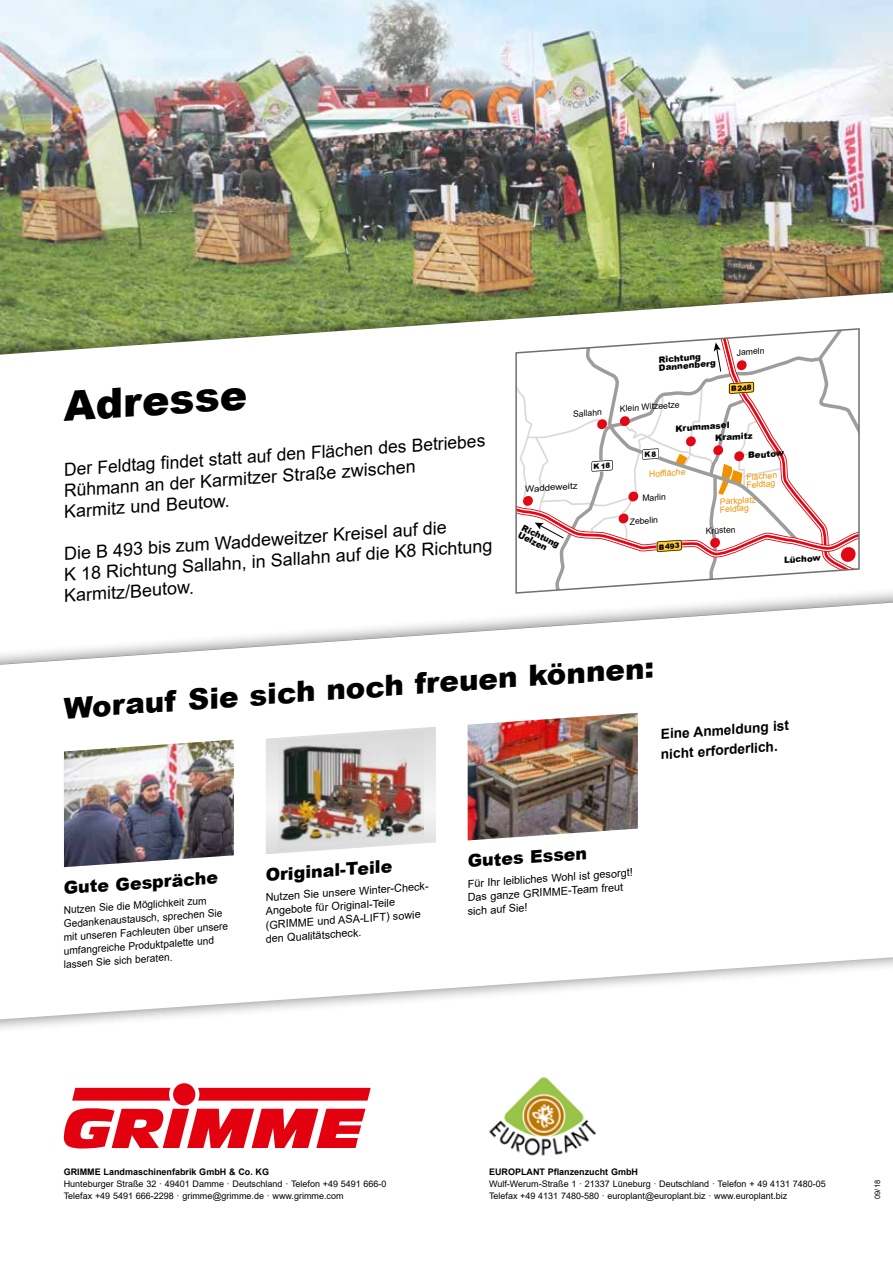
<style>
.page{position:relative;width:893px;height:1263px;background:#fff}
.page>*{position:absolute;margin:0;border:0;box-sizing:border-box;transform-origin:0 0}
.t1{font:900 41.25px "Arial";color:#000}
.t2{font:900 29.1px "Arial";color:#000}
.t3{font:18px/21px "Arial";color:#000}
.t4{font:900 17.4px "Arial";color:#000}
.t5{font:700 13.8px/20.1px "Arial";color:#000}
.t6{font:10.95px/13.8px "Arial";color:#000}
.t7{font:10.5px/13.5px "Arial";color:#000}
.t8{font:9px/12px "Arial";color:#000}
.t9{font:700 9px "Arial";color:#000}
.t10{font:900 9px/8.1px "Arial";color:#000;scale:.94 1}
.t11{font:8.7px "Arial";color:#000}
.t12{font:900 8.7px/7.8px "Arial";color:#000}
.t13{font:8.7px/7.8px "Arial";color:#f39200}
.t14{font:8.7px "Arial";color:#000;scale:1.12 1}
.t15{font:7.5px "Arial";color:#000}
.t16{font:900 7.2px "Arial";color:#000}
</style>
<div class="page">
<img style="left:0;top:0;width:893px;height:275px">
<img style="left:0;top:275px;width:893px;height:17px">
<svg style="left:0;top:292px;width:893px;height:63px"></svg>
<svg style="left:64px;top:1083px;width:307px;height:65px"></svg>
<svg style="left:0;top:603px;width:893px;height:416px"></svg>
<img style="left:468px;top:713px;width:170px;height:127px">
<img style="left:64px;top:740px;width:170px;height:127px">
<svg style="left:266px;top:727px;width:170px;height:127px"></svg>
<img style="left:278px;top:731px;width:146px;height:120px">
<img style="left:489px;top:1077px;width:108px;height:79px">
<svg style="left:516px;top:329px;width:343px;height:264px"></svg>
<h1 class="t1" style="left:61px;top:377px;width:186px;rotate:-4deg">Adresse</h1>
<h3 class="t3" style="left:60px;top:459px;width:427px;rotate:-4deg">Der Feldtag findet statt auf den Flächen des Betriebes<br>Rühmann an der Karmitzer Straße zwischen<br>Karmitz und Beutow.</h3>
<h3 class="t3" style="left:60px;top:543px;width:432px;rotate:-4deg">Die B 493 bis zum Waddeweitzer Kreisel auf die<br>K 18 Richtung Sallahn, in Sallahn auf die K8 Richtung<br>Karmitz/Beutow.</h3>
<p class="t11" style="left:572px;top:408px;width:30px;rotate:-4deg">Sallahn</p>
<p class="t14" style="left:525px;top:483px;width:48px;rotate:-4deg">Waddeweitz</p>
<p class="t12" style="left:658px;top:356px;width:59px;rotate:-5deg">Richtung<br>Dannenberg</p>
<p class="t11" style="left:619px;top:402px;width:61px;rotate:-4deg">Klein Witzeetze</p>
<p class="t11" style="left:736px;top:346px;width:29px;rotate:-4deg">Jameln</p>
<p class="t16" style="left:730px;top:384px;width:22px;rotate:-4deg">B248</p>
<p class="t12" style="left:675px;top:424px;width:56px;rotate:-4deg">Krummasel</p>
<p class="t12" style="left:715px;top:434px;width:39px;rotate:-4deg">Kramitz</p>
<p class="t12" style="left:748px;top:451px;width:37px;rotate:-4deg">Beutow</p>
<p class="t13" style="left:649px;top:470px;width:38px;rotate:-4deg">Hoffläche</p>
<p class="t13" style="left:745px;top:473px;width:33px;rotate:-4deg">Flächen<br>Feldtag</p>
<p class="t13" style="left:719px;top:498px;width:38px;rotate:-4deg">Parkplatz<br>Feldtag</p>
<p class="t11" style="left:642px;top:492px;width:25px;rotate:-4deg">Marlin</p>
<p class="t11" style="left:629px;top:515px;width:30px;rotate:-4deg">Zebelin</p>
<p class="t10" style="left:524px;top:523px;width:45px;rotate:27deg">Richtung<br>Uelzen</p>
<p class="t11" style="left:705px;top:525px;width:31px;rotate:-4deg">Krüsten</p>
<p class="t16" style="left:658px;top:542px;width:22px;rotate:-4deg">B493</p>
<p class="t12" style="left:783px;top:556px;width:38px;rotate:-4deg">Lüchow</p>
<h2 class="t2" style="left:62px;top:687px;width:593px;rotate:-4deg">Worauf Sie sich noch freuen können:</h2>
<h3 class="t5" style="left:658px;top:724px;width:131px;rotate:-4deg">Eine Anmeldung ist nicht erforderlich.</h3>
<h3 class="t4" style="left:62px;top:875px;width:156px;rotate:-4deg">Gute Gespräche</h3>
<p class="t7" style="left:59px;top:904px;width:168px;text-indent:4px;rotate:-4deg">Nutzen Sie die Möglichkeit zum<br>Gedankenaustausch, sprechen Sie mit unseren Fachleuten über unsere umfangreiche Produktpalette und lassen Sie sich beraten.</p>
<h3 class="t4" style="left:264px;top:862px;width:128px;rotate:-4deg">Original-Teile</h3>
<p class="t6" style="left:262px;top:890px;width:169px;rotate:-4deg">Nutzen Sie unsere Winter-Check-<br>Angebote für Original-Teile (GRIMME und ASA-LIFT) sowie den Qualitätscheck.</p>
<h3 class="t4" style="left:466px;top:849px;width:121px;rotate:-4deg">Gutes Essen</h3>
<p class="t6" style="left:465px;top:877px;width:169px;rotate:-4deg">Für Ihr leibliches Wohl ist gesorgt!<br>Das ganze GRIMME-Team freut sich auf Sie!</p>
<p class="t9" style="left:64px;top:1166px;width:207px">GRIMME Landmaschinenfabrik GmbH &amp; Co. KG</p>
<p class="t8" style="left:64px;top:1178px;width:324px">Hunteburger Straße 32 · 49401 Damme · Deutschland · Telefon +49 5491 666-0<br>Telefax +49 5491 666-2298 · grimme@grimme.de · www.grimme.com</p>
<p class="t9" style="left:489px;top:1166px;width:151px">EUROPLANT Pflanzenzucht GmbH</p>
<p class="t8" style="left:489px;top:1178px;width:338px">Wulf-Werum-Straße 1 · 21337 Lüneburg · Deutschland · Telefon + 49 4131 7480-05<br>Telefax +49 4131 7480-580 · europlant@europlant.biz · www.europlant.biz</p>
<p class="t15" style="left:872px;top:1199px;width:21px;rotate:-90deg">09/18</p>
</div>
